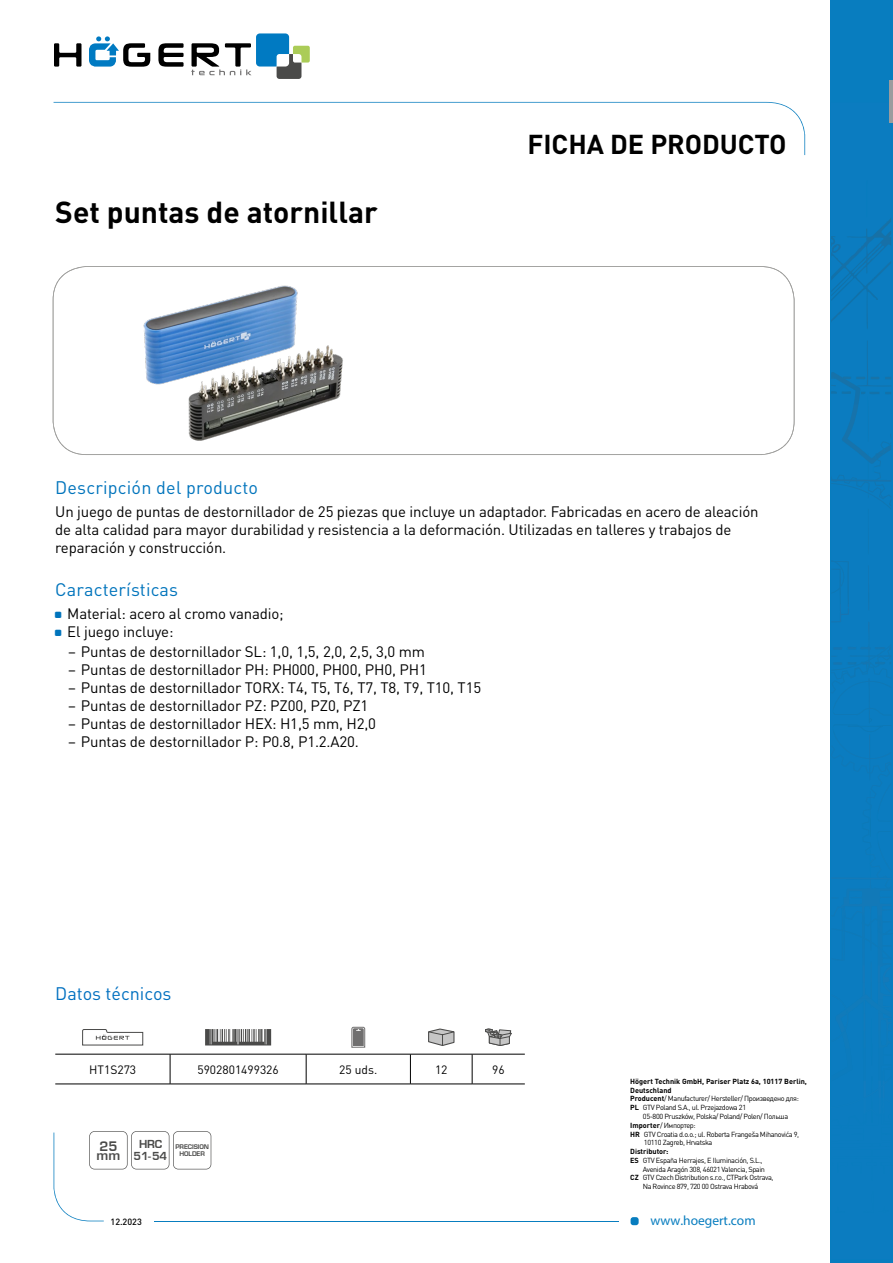
<style>
.page{position:relative;width:893px;height:1263px;background:#fff}
.page>*{position:absolute;margin:0;border:0;box-sizing:border-box;transform-origin:0 0}
.t1{font:700 30px "DIN Pro";color:#000}
.t2{font:700 27px "DIN Pro";color:#000}
.t3{font:18px "DIN Pro";letter-spacing:.01em;color:#0074bc}
.t4{font:18px "DIN Pro";color:#0070c0}
.t5{font:15px/18px "DIN Pro";letter-spacing:-.01em;color:#000}
.t6{font:13.5px "Myriad Pro";color:#087dbf}
.t7{font:700 12.9px "Euromode";color:#4a4a49}
.t8{font:12px "DIN Pro";color:#000}
.t9{font:700 10.8px/12.1px "Euromode";letter-spacing:-.025em;color:#4a4a49;text-align:center}
.t10{font:500 9px "DIN Pro";color:#000}
.t11{font:7.35px "DIN Pro";letter-spacing:-.05em;color:#000}
.t12{font:700 7.35px "DIN Pro";color:#000}
.t13{font:700 6.3px/6.8px "Euromode";letter-spacing:-.01em;color:#4a4a49;text-align:center}
.s1{font-weight:700}
</style>
<div class="page">
<div style="left:631px;top:1217px;width:8px;height:8px;background:#087dbf;border-radius:3px"></div>
<svg style="left:54px;top:102px;width:751px;height:53px"></svg>
<hr style="left:154px;top:1220px;width:465px;height:1px;background:#087dbf">
<div style="left:830px;top:0;width:63px;height:1263px;background:#087dbf"></div>
<img style="left:831px;top:273px;width:50px;height:56px">
<img style="left:867px;top:222px;width:24px;height:43px">
<img style="left:831px;top:222px;width:56px;height:42px">
<svg style="left:831px;top:341px;width:60px;height:565px"></svg>
<img style="left:863px;top:906px;width:28px;height:76px">
<img style="left:831px;top:877px;width:60px;height:2px">
<img style="left:848px;top:647px;width:43px;height:3px">
<hr style="left:890px;top:80px;width:3px;height:43px;background:#999c9e">
<svg style="left:53px;top:266px;width:741px;height:189px"></svg>
<svg style="left:54px;top:43px;width:27px;height:24px"></svg>
<svg style="left:158px;top:43px;width:26px;height:24px"></svg>
<svg style="left:89px;top:36px;width:61px;height:31px"></svg>
<svg style="left:191px;top:33px;width:119px;height:46px"></svg>
<img style="left:129px;top:277px;width:229px;height:169px">
<hr style="left:55px;top:1054px;width:115px;height:1px;background:#000">
<hr style="left:170px;top:1054px;width:136px;height:1px;background:#000">
<hr style="left:170px;top:1054px;width:1px;height:30px;background:#000">
<hr style="left:306px;top:1054px;width:104px;height:1px;background:#000">
<hr style="left:306px;top:1054px;width:1px;height:30px;background:#000">
<hr style="left:410px;top:1054px;width:62px;height:1px;background:#000">
<hr style="left:410px;top:1054px;width:1px;height:30px;background:#000">
<hr style="left:472px;top:1054px;width:53px;height:1px;background:#000">
<hr style="left:472px;top:1054px;width:1px;height:30px;background:#000">
<hr style="left:55px;top:1084px;width:115px;height:1px;background:#000">
<hr style="left:170px;top:1084px;width:136px;height:1px;background:#000">
<hr style="left:306px;top:1084px;width:104px;height:1px;background:#000">
<hr style="left:410px;top:1084px;width:62px;height:1px;background:#000">
<hr style="left:472px;top:1084px;width:53px;height:1px;background:#000">
<svg style="left:82px;top:1029px;width:61px;height:16px"></svg>
<svg style="left:205px;top:1029px;width:66px;height:16px"></svg>
<svg style="left:351px;top:1026px;width:14px;height:22px"></svg>
<svg style="left:428px;top:1028px;width:26px;height:18px"></svg>
<svg style="left:485px;top:1029px;width:27px;height:17px"></svg>
<svg style="left:54px;top:1131px;width:157px;height:90px"></svg>
<h1 class="t1" style="left:55px;top:187px;width:324px">Set puntas de atornillar</h1>
<h2 class="t2" style="left:527px;top:122px;width:261px">FICHA DE PRODUCTO</h2>
<p class="t3" style="left:55px;top:475px;width:204px">Descripción del producto</p>
<p class="t5" style="left:55px;top:501px;width:705px">Un juego de puntas de destornillador de 25 piezas que incluye un adaptador. Fabricadas en acero de aleación de alta calidad para mayor durabilidad y resistencia a la deformación. Utilizadas en talleres y trabajos de reparación y construcción.</p>
<p class="t3" style="left:55px;top:577px;width:124px">Características</p>
<p class="t5" style="left:67px;top:603px;width:218px">Material: acero al cromo vanadio;<br>El juego incluye:</p>
<p class="t5" style="left:68px;top:642px;width:359px">– Puntas de destornillador SL: 1,0, 1,5, 2,0, 2,5, 3,0 mm</p>
<p class="t5" style="left:68px;top:660px;width:360px">– Puntas de destornillador PH: PH000, PH00, PH0, PH1</p>
<p class="t5" style="left:68px;top:678px;width:415px">– Puntas de destornillador TORX: T4, T5, T6, T7, T8, T9, T10, T15</p>
<p class="t5" style="left:68px;top:696px;width:302px">– Puntas de destornillador PZ: PZ00, PZ0, PZ1</p>
<p class="t5" style="left:68px;top:714px;width:310px">– Puntas de destornillador HEX: H1,5 mm, H2,0</p>
<p class="t5" style="left:68px;top:732px;width:292px">– Puntas de destornillador P: P0.8, P1.2.A20.</p>
<p class="t4" style="left:55px;top:981px;width:118px">Datos técnicos</p>
<p class="t8" style="left:89px;top:1061px;width:49px">HT1S273</p>
<p class="t8" style="left:197px;top:1061px;width:83px">5902801499326</p>
<p class="t8" style="left:339px;top:1061px;width:39px">25 uds.</p>
<p class="t8" style="left:435px;top:1061px;width:14px">12</p>
<p class="t8" style="left:492px;top:1061px;width:14px">96</p>
<p class="t7" style="left:99px;top:1138px;width:20px">25</p>
<p class="t7" style="left:97px;top:1148px;width:25px">mm</p>
<p class="t9" style="left:134px;top:1138px;width:35px">HRC<br>51-54</p>
<p class="t13" style="left:175px;top:1143px;width:35px">PRECISION<br>HOLDER</p>
<p class="t12" style="left:630px;top:1075px;width:178px">Högert Technik GmbH, Pariser Platz 6a, 10117 Berlin,</p>
<p class="t12" style="left:630px;top:1084px;width:43px">Deutschland</p>
<p class="t11" style="left:630px;top:1094px;width:170px"><span class="s1">Producent</span>/ Manufacturer/ Hersteller/ Произведено для:</p>
<p class="t11" style="left:630px;top:1102px;width:117px"><span class="s1">PL</span> GTV Poland S.A., ul. Przejazdowa 21</p>
<p class="t11" style="left:643px;top:1111px;width:147px">05-800 Pruszków, Polska/ Poland/ Polen/ Польша</p>
<p class="t11" style="left:630px;top:1120px;width:67px"><span class="s1">Importer</span>/ Импортер:</p>
<p class="t11" style="left:630px;top:1129px;width:171px"><span class="s1">HR</span> GTV Croatia d.o.o.; ul. Roberta Frangeša Mihanovića 9,</p>
<p class="t11" style="left:644px;top:1138px;width:70px">10110 Zagreb, Hrvatska</p>
<p class="t12" style="left:630px;top:1145px;width:40px">Distributor:</p>
<p class="t11" style="left:630px;top:1155px;width:134px"><span class="s1">ES</span> GTV España Herrajes, E Iluminación, S.L.,</p>
<p class="t11" style="left:643px;top:1164px;width:124px">Avenida Aragón 308, 46021 Valencia, Spain</p>
<p class="t11" style="left:630px;top:1173px;width:145px"><span class="s1">CZ</span> GTV Czech Distribution s.r.o., CTPark Ostrava,</p>
<p class="t11" style="left:643px;top:1181px;width:117px">Na Rovince 879, 720 00 Ostrava Hrabová</p>
<p class="t10" style="left:111px;top:1214px;width:33px">12.2023</p>
<p class="t6" style="left:651px;top:1212px;width:107px">www.hoegert.com</p>
</div>
